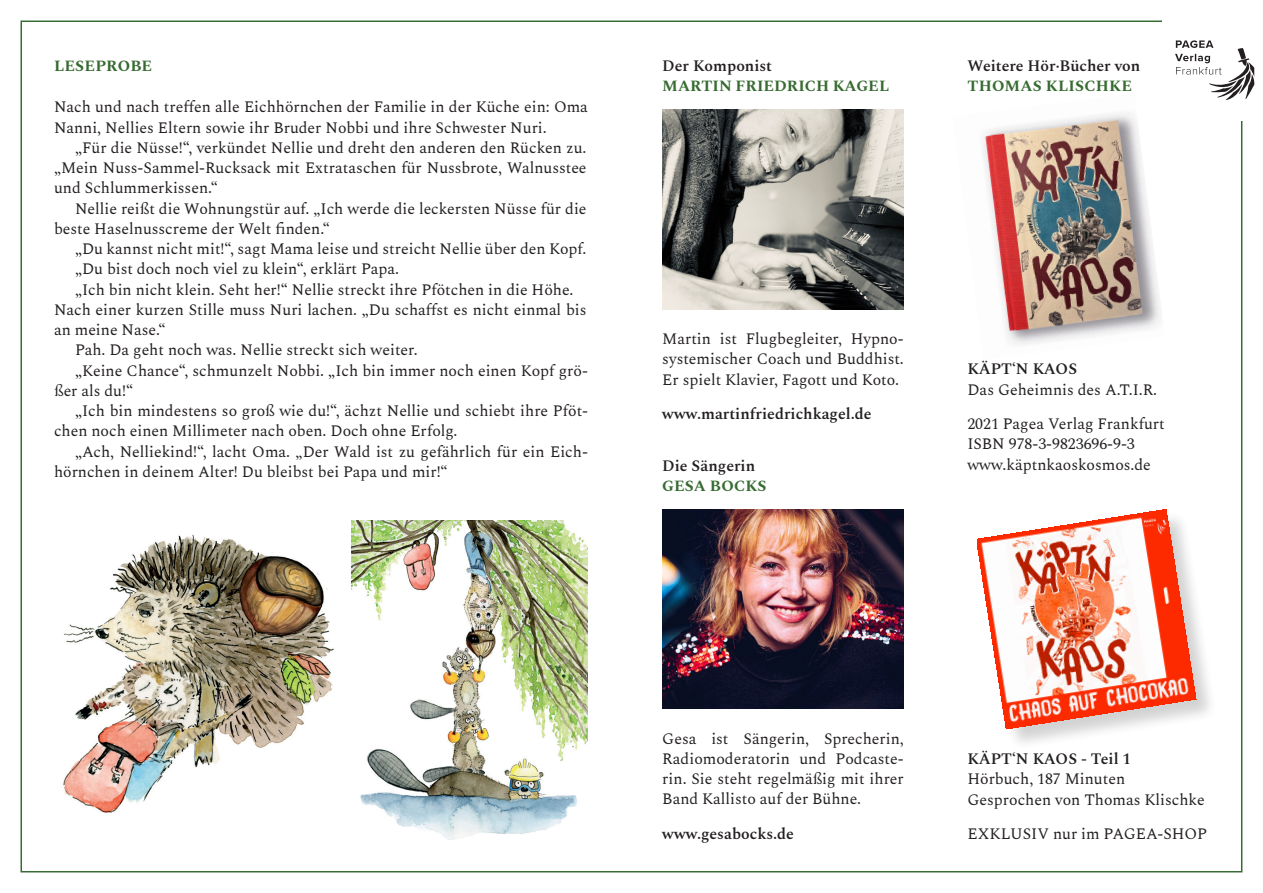
<style>
.page{position:relative;width:1263px;height:893px;background:#fff}
.page>*{position:absolute;margin:0;border:0;box-sizing:border-box;transform-origin:0 0}
.t1{font:15.75px/20.2px "Spectral";color:#231f20}
.t2{font:600 15.75px/20.2px "Spectral";color:#231f20}
.t3{font:700 15.75px "Spectral";color:#376b31}
.s1{font-weight:700;color:#376b31}
</style>
<div class="page">
<img style="left:982px;top:112px;width:179px;height:233px">
<svg style="left:1175px;top:40px;width:80px;height:60px"></svg>
<img style="left:662px;top:109px;width:242px;height:200px">
<img style="left:662px;top:509px;width:242px;height:200px">
<img style="left:351px;top:520px;width:236px;height:320px">
<img style="left:63px;top:534px;width:271px;height:279px">
<div style="left:978px;top:511px;width:240px;height:239px;background:#231f20;opacity:.2"></div>
<img style="left:977px;top:510px;width:219px;height:219px">
<p class="t3" style="left:54px;top:54px;width:100px">LESEPROBE</p>
<p class="t1" style="left:54px;top:96px;width:535px">Nach und nach treffen alle Eichhörnchen der Familie in der Küche ein: Oma<br>Nanni, Nellies Eltern sowie ihr Bruder Nobbi und ihre Schwester Nuri.</p>
<p class="t1" style="left:54px;top:136px;width:534px;text-align:justify;text-indent:21px">„Für die Nüsse!“, verkündet Nellie und dreht den anderen den Rücken zu. „Mein Nuss-Sammel-Rucksack mit Extrataschen für Nussbrote, Walnusstee und Schlummerkissen.“</p>
<p class="t1" style="left:54px;top:197px;width:534px;text-indent:21px">Nellie reißt die Wohnungstür auf. „Ich werde die leckersten Nüsse für die beste Haselnusscreme der Welt finden.“</p>
<p class="t1" style="left:75px;top:238px;width:513px">„Du kannst nicht mit!“, sagt Mama leise und streicht Nellie über den Kopf.</p>
<p class="t1" style="left:75px;top:258px;width:326px">„Du bist doch noch viel zu klein“, erklärt Papa.</p>
<p class="t1" style="left:75px;top:278px;width:500px">„Ich bin nicht klein. Seht her!“ Nellie streckt ihre Pfötchen in die Höhe.</p>
<p class="t1" style="left:54px;top:298px;width:534px">Nach einer kurzen Stille muss Nuri lachen. „Du schaffst es nicht einmal bis an meine Nase.“</p>
<p class="t1" style="left:75px;top:339px;width:344px">Pah. Da geht noch was. Nellie streckt sich weiter.</p>
<p class="t1" style="left:54px;top:359px;width:535px;text-indent:21px">„Keine Chance“, schmunzelt Nobbi. „Ich bin immer noch einen Kopf grö&shy;ßer als du!“</p>
<p class="t1" style="left:54px;top:400px;width:535px;text-indent:21px">„Ich bin mindestens so groß wie du!“, ächzt Nellie und schiebt ihre Pföt&shy;chen noch einen Millimeter nach oben. Doch ohne Erfolg.</p>
<p class="t1" style="left:54px;top:440px;width:535px;text-indent:21px">„Ach, Nelliekind!“, lacht Oma. „Der Wald ist zu gefährlich für ein Eich&shy;hörnchen in deinem Alter! Du bleibst bei Papa und mir!“</p>
<p class="t2" style="left:662px;top:54px;width:111px">Der Komponist</p>
<p class="t3" style="left:662px;top:74px;width:228px">MARTIN FRIEDRICH KAGEL</p>
<p class="t2" style="left:967px;top:55px;width:174px">Weitere Hör·Bücher von<br><span class="s1">THOMAS KLISCHKE</span></p>
<p class="t1" style="left:662px;top:328px;width:243px;text-align:justify">Martin ist Flugbegleiter, Hypno&shy;systemischer Coach und Buddhist.<br>Er spielt Klavier, Fagott und Koto.</p>
<p class="t2" style="left:662px;top:403px;width:211px">www.martinfriedrichkagel.de</p>
<p class="t2" style="left:662px;top:454px;width:94px">Die Sängerin</p>
<p class="t3" style="left:662px;top:474px;width:106px">GESA BOCKS</p>
<p class="t2" style="left:967px;top:358px;width:111px">KÄPT‘N KAOS</p>
<p class="t1" style="left:967px;top:378px;width:191px">Das Geheimnis des A.T.I.R.</p>
<p class="t1" style="left:967px;top:413px;width:199px">2021 Pagea Verlag Frankfurt</p>
<p class="t1" style="left:967px;top:433px;width:169px">ISBN 978-3-9823696-9-3</p>
<p class="t1" style="left:967px;top:453px;width:185px">www.käptnkaoskosmos.de</p>
<p class="t1" style="left:662px;top:727px;width:243px;text-align:justify">Gesa ist Sängerin, Sprecherin, Radiomoderatorin und Podcaste&shy;rin. Sie steht regelmäßig mit ihrer Band Kallisto auf der Bühne.</p>
<p class="t2" style="left:662px;top:822px;width:133px">www.gesabocks.de</p>
<p class="t2" style="left:967px;top:747px;width:165px">KÄPT‘N KAOS - Teil 1</p>
<p class="t1" style="left:967px;top:768px;width:159px">Hörbuch, 187 Minuten</p>
<p class="t1" style="left:967px;top:788px;width:239px">Gesprochen von Thomas Klischke</p>
<p class="t1" style="left:967px;top:822px;width:241px">EXKLUSIV nur im PAGEA-SHOP</p>
</div>
